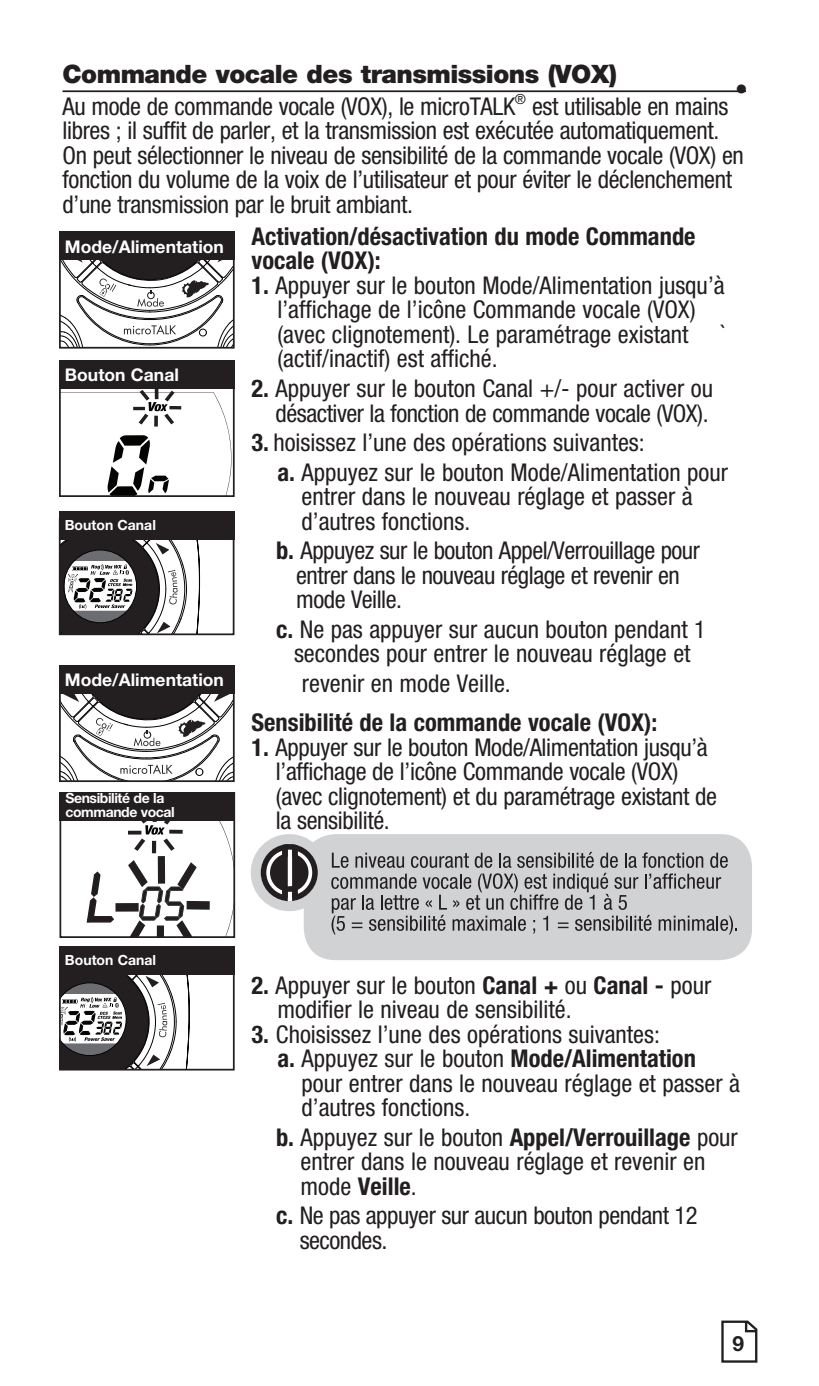
<style>
.page{position:relative;width:819px;height:1386px;background:#fff}
.page>*{position:absolute;margin:0;border:0;box-sizing:border-box;transform-origin:0 0}
.t1{font:900 25.2px "Helvetica Neue LT Std";letter-spacing:-.02em;color:#231f20}
.t2{font:700 25.2px "Helvetica Neue LT Std";color:#231f20}
.t3{font:condensed 24.5px/24.5px "Helvetica Neue LT Std";color:#231f20}
.t4{font:condensed 24.5px/24.5px "Helvetica Neue LT Std";letter-spacing:-.02em;color:#231f20}
.t5{font:700 condensed 24.5px/24.5px "Helvetica Neue LT Std";color:#231f20}
.t6{font:700 21px "Helvetica Neue LT Std";color:#231f20}
.t7{font:700 17.5px "Helvetica Neue LT Std";color:#fff}
.t8{font:700 14px/14px "Helvetica Neue LT Std";letter-spacing:-.03em;color:#fff}
.t9{font:700 14px "Helvetica Neue LT Std";color:#fff}
.s1{font-weight:700}
.s2{font-weight:400}
.s3{font-size:25.2px}
</style>
<div class="page">
<svg style="left:721px;top:1321px;width:36px;height:42px"></svg>
<div style="left:304px;top:834px;width:448px;height:126px;background:#d1d2d4;border-radius:32px"></div>
<div style="left:251px;top:834px;width:77px;height:77px;background:#d1d2d4;border-radius:50%"></div>
<svg style="left:261px;top:844px;width:57px;height:57px"></svg>
<hr style="left:63px;top:90px;width:683px;height:2px;background:#231f20">
<svg style="left:62px;top:388px;width:170px;height:106px"></svg>
<div style="left:59px;top:360px;width:176px;height:137px;border:2px solid #231f20"></div>
<div style="left:59px;top:360px;width:176px;height:28px;background:#231f20"></div>
<svg style="left:63px;top:820px;width:169px;height:115px"></svg>
<div style="left:60px;top:792px;width:175px;height:146px;border:2px solid #231f20"></div>
<div style="left:60px;top:792px;width:175px;height:28px;background:#231f20"></div>
<svg style="left:62px;top:260px;width:170px;height:86px"></svg>
<div style="left:59px;top:232px;width:176px;height:117px;border:2px solid #231f20"></div>
<div style="left:59px;top:232px;width:176px;height:28px;background:#231f20"></div>
<div style="left:59px;top:518px;width:175px;height:117px;border:2px solid #231f20"></div>
<div style="left:59px;top:511px;width:175px;height:29px;background:#231f20"></div>
<svg style="left:62px;top:693px;width:170px;height:86px"></svg>
<div style="left:59px;top:665px;width:176px;height:117px;border:2px solid #231f20"></div>
<div style="left:59px;top:665px;width:176px;height:28px;background:#231f20"></div>
<div style="left:59px;top:954px;width:176px;height:117px;border:2px solid #231f20"></div>
<div style="left:59px;top:947px;width:176px;height:28px;background:#231f20"></div>
<svg style="left:331px;top:852px;width:406px;height:82px"></svg>
<svg style="left:60px;top:540px;width:140px;height:95px"></svg>
<svg style="left:60px;top:975px;width:130px;height:96px"></svg>
<p class="t1" style="left:63px;top:59px;width:556px">Commande vocale des transmissions (VOX)</p>
<p class="t2" style="left:735px;top:73px;width:14px">•</p>
<p class="t3" style="left:63px;top:94px;width:683px">Au mode de commande vocale (VOX), le microTALK<sup>®</sup> est utilisable en mains libres ; il suffit de parler, et la transmission est exécutée automatiquement.<br>On peut sélectionner le niveau de sensibilité de la commande vocale (VOX) en fonction du volume de la voix de l’utilisateur et pour éviter le déclenchement d’une transmission par le bruit ambiant.</p>
<p class="t5" style="left:252px;top:224px;width:446px">Activation/désactivation du mode Commande vocale (VOX):</p>
<p class="t3" style="left:252px;top:273px;width:475px;text-align:center"><span class="s1">1.</span> Appuyer sur le bouton Mode/Alimentation jusqu’à l’affichage de l’icône Commande vocale (VOX)<br>(avec clignotement). Le paramétrage existant</p>
<p class="t7" style="left:65px;top:236px;width:161px">Mode/Alimentation</p>
<p class="t3" style="left:721px;top:322px;width:6px">`</p>
<p class="t3" style="left:277px;top:346px;width:222px">(actif/inactif) est affiché.</p>
<p class="t4" style="left:252px;top:376px;width:463px;text-align:right"><span class="s1">2.</span> Appuyer sur le bouton Canal +/- pour activer ou désactiver la fonction de commande vocale (VOX).</p>
<p class="t3" style="left:277px;top:428px;width:452px;line-height:29.4px;text-indent:-26px"><span class="s1">3.</span> hoisissez l’une des opérations suivantes:<br><span class="s1">a.</span> Appuyez sur le bouton Mode/Alimentation pour</p>
<p class="t3" style="left:302px;top:484px;width:393px">entrer dans le nouveau réglage et passer à d’autres fonctions.</p>
<p class="t4" style="left:296px;top:538px;width:405px;text-indent:-20px"><span class="s1">b.</span> Appuyez sur le bouton Appel/Verrouillage pour entrer dans le nouveau réglage et revenir en mode Veille.</p>
<p class="t3" style="left:276px;top:617px;width:431px;text-align:center"><span class="s1">c.</span> Ne pas appuyer sur aucun bouton pendant 1 secondes pour entrer le nouveau réglage et</p>
<p class="t3" style="left:302px;top:671px;width:210px">revenir en mode Veille.</p>
<p class="t5" style="left:252px;top:710px;width:407px">Sensibilité de la commande vocale (VOX):</p>
<p class="t3" style="left:276px;top:735px;width:443px;text-indent:-24px"><span class="s1">1.</span> Appuyer sur le bouton Mode/Alimentation jusqu’à l’affichage de l’icône Commande vocale (VOX) (avec clignotement) et du paramétrage existant de la sensibilité.</p>
<p class="t7" style="left:65px;top:364px;width:115px">Bouton Canal</p>
<p class="t9" style="left:65px;top:516px;width:93px">Bouton Canal</p>
<p class="t7" style="left:65px;top:669px;width:161px">Mode/Alimentation</p>
<p class="t8" style="left:65px;top:791px;width:111px">Sensibilité de la commande vocal</p>
<p class="t9" style="left:65px;top:951px;width:93px">Bouton Canal</p>
<p class="t3" style="left:277px;top:973px;width:435px;text-indent:-26px"><span class="s1">2.</span> Appuyer sur le bouton <span class="s1">Canal +</span> ou <span class="s1">Canal -</span> pour modifier le niveau de sensibilité.</p>
<p class="t3" style="left:252px;top:1022px;width:410px"><span class="s1">3.</span> Choisissez l’une des opérations suivantes:</p>
<p class="t5" style="left:277px;top:1046px;width:420px">a. <span class="s2">Appuyez sur le bouton</span> Mode/Alimentation</p>
<p class="t3" style="left:302px;top:1071px;width:440px">pour entrer dans le nouveau réglage et passer à</p>
<p class="t3" style="left:302px;top:1095px;width:170px">d’autres fonctions.</p>
<p class="t3" style="left:301px;top:1125px;width:439px;text-indent:-25px"><span class="s1">b.</span> Appuyez sur le bouton <span class="s1">Appel/Verrouillage</span> pour entrer dans le nouveau réglage et revenir en mode <span class="s1">Veille</span>.</p>
<p class="t4" style="left:300px;top:1203px;width:399px;text-indent:-24px"><span class="s1">c.</span> Ne pas appuyer sur aucun bouton pendant 12 secondes<span class="s3">.</span></p>
<p class="t6" style="left:733px;top:1330px;width:13px">9</p>
</div>
